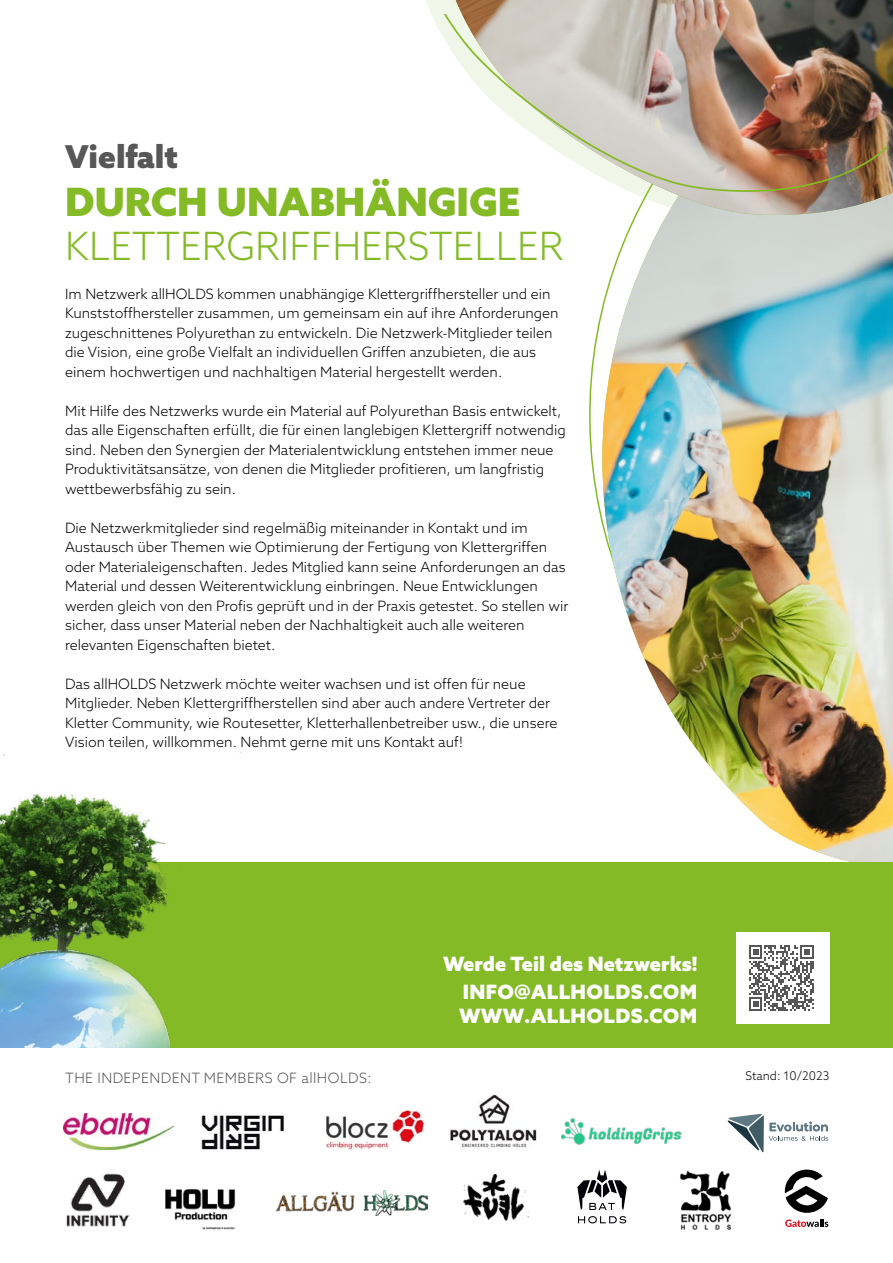
<style>
.page{position:relative;width:893px;height:1263px;background:#fff}
.page>*{position:absolute;margin:0;border:0;box-sizing:border-box;transform-origin:0 0}
.t1{font:300 39px "Azo Sans";color:#84ba26}
.t2{font:900 39px "Azo Sans";color:#84ba26}
.t3{font:900 31.5px "Azo Sans";color:#575757}
.t4{font:900 19.8px/28px "Azo Sans";letter-spacing:.015em;color:#fff;text-align:right}
.t5{font:300 14.25px/19.5px "Azo Sans";color:#000}
.t6{font:300 14.25px "Azo Sans";letter-spacing:.03em;color:#575757}
.t7{font:300 12px "Azo Sans";color:#000}
</style>
<div class="page">
<img style="left:601px;top:218px;width:292px;height:644px">
<img style="left:456px;top:0;width:437px;height:218px">
<div style="left:0;top:862px;width:893px;height:185px;background:#84ba26"></div>
<img style="left:277px;top:1190px;width:150px;height:25px">
<img style="left:326px;top:1109px;width:98px;height:41px">
<img style="left:202px;top:1115px;width:82px;height:35px">
<img style="left:561px;top:1117px;width:121px;height:28px">
<img style="left:0;top:748px;width:242px;height:299px">
<img style="left:64px;top:1114px;width:110px;height:35px">
<img style="left:444px;top:14px;width:443px;height:182px">
<div style="left:736px;top:932px;width:93px;height:91px;background:#fff"></div>
<svg style="left:749px;top:945px;width:65px;height:65px"></svg>
<img style="left:450px;top:1094px;width:87px;height:54px">
<img style="left:464px;top:1174px;width:64px;height:46px">
<svg style="left:577px;top:1170px;width:50px;height:54px"></svg>
<img style="left:680px;top:1170px;width:52px;height:60px">
<svg style="left:785px;top:1219px;width:43px;height:8px"></svg>
<svg style="left:785px;top:1169px;width:43px;height:44px"></svg>
<img style="left:66px;top:1173px;width:64px;height:54px">
<img style="left:165px;top:1189px;width:71px;height:41px">
<svg style="left:727px;top:1114px;width:101px;height:38px"></svg>
<h2 class="t3" style="left:65px;top:136px;width:114px">Vielfalt</h2>
<h1 class="t2" style="left:65px;top:176px;width:457px">DURCH UNABHÄNGIGE</h1>
<h1 class="t1" style="left:65px;top:221px;width:500px">KLETTERGRIFFHERSTELLER</h1>
<p class="t5" style="left:65px;top:284px;width:495px">Im Netzwerk allHOLDS kommen unabhängige Klettergriffhersteller und ein Kunststoffhersteller zusammen, um gemeinsam ein auf ihre Anforderungen zugeschnittenes Polyurethan zu entwickeln. Die Netzwerk-Mitglieder teilen die Vision, eine große Vielfalt an individuellen Griffen anzubieten, die aus einem hochwertigen und nachhaltigen Material hergestellt werden.</p>
<p class="t5" style="left:65px;top:401px;width:502px">Mit Hilfe des Netzwerks wurde ein Material auf Polyurethan Basis entwickelt, das alle Eigenschaften erfüllt, die für einen langlebigen Klettergriff notwendig sind. Neben den Synergien der Materialentwicklung entstehen immer neue Produktivitätsansätze, von denen die Mitglieder profitieren, um langfristig wettbewerbsfähig zu sein.</p>
<p class="t5" style="left:65px;top:518px;width:505px">Die Netzwerkmitglieder sind regelmäßig miteinander in Kontakt und im Austausch über Themen wie Optimierung der Fertigung von Klettergriffen oder Materialeigenschaften. Jedes Mitglied kann seine Anforderungen an das Material und dessen Weiterentwicklung einbringen. Neue Entwicklungen werden gleich von den Profis geprüft und in der Praxis getestet. So stellen wir sicher, dass unser Material neben der Nachhaltigkeit auch alle weiteren relevanten Eigenschaften bietet.</p>
<p class="t5" style="left:65px;top:674px;width:494px">Das allHOLDS Netzwerk möchte weiter wachsen und ist offen für neue Mitglieder. Neben Klettergriffherstellen sind aber auch andere Vertreter der Kletter Community, wie Routesetter, Kletterhallenbetreiber usw., die unsere Vision teilen, willkommen. Nehmt gerne mit uns Kontakt auf!</p>
<h3 class="t4" style="left:443px;top:950px;width:256px">Werde Teil des Netzwerks!<br>INFO@ALLHOLDS.COM</h3>
<h3 class="t4" style="left:459px;top:1002px;width:240px">WWW.ALLHOLDS.COM</h3>
<p class="t6" style="left:65px;top:1069px;width:308px">THE INDEPENDENT MEMBERS OF allHOLDS:</p>
<p class="t7" style="left:745px;top:1068px;width:85px">Stand: 10/2023</p>
</div>
